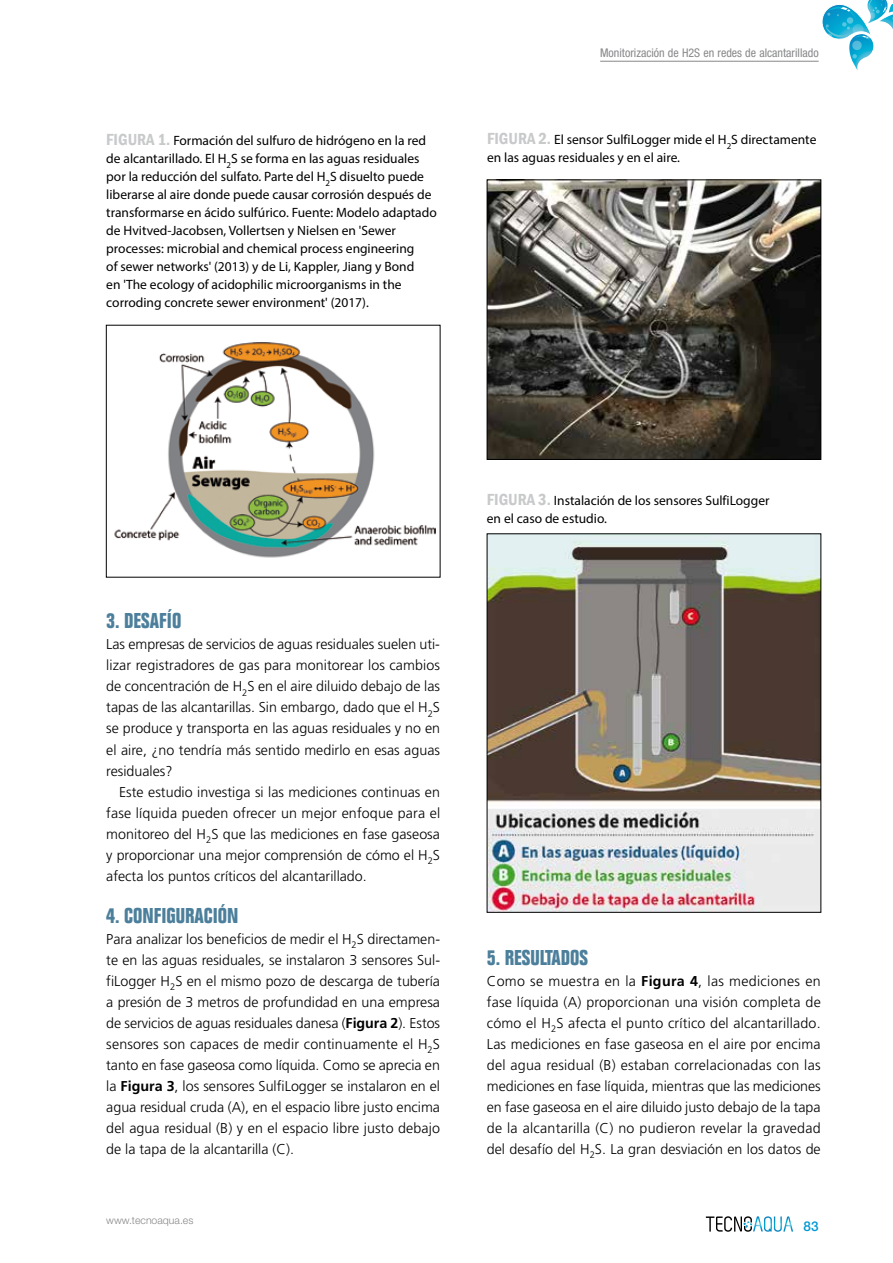
<style>
.page{position:relative;width:893px;height:1263px;background:#fff}
.page>*{position:absolute;margin:0;border:0;box-sizing:border-box;transform-origin:0 0}
.t1{font:700 condensed 21px "Folio";color:#4c7f9b}
.t2{font:300 14.25px/21px "Frutiger LT Std";color:#000;text-align:justify}
.t3{font:13.5px/18px "Myriad Pro";color:#000}
.t4{font:500 13.5px "Helvetica Neue LT Std";color:#0098d4}
.t5{font:condensed 12px "Helvetica Neue LT Std";color:#87888a}
.t6{font:300 10.5px "Helvetica Neue LT Std";color:#87888a}
.s1{font-family:"Franklin Gothic";font-weight:600;font-stretch:condensed;font-size:16.5px;color:#c8c9ca}
.s2{font-weight:700}
</style>
<div class="page">
<hr style="left:600px;top:61px;width:219px;height:1px;background:#87888a">
<svg style="left:706px;top:1216px;width:87px;height:16px"></svg>
<svg style="left:822px;top:0;width:71px;height:70px"></svg>
<img style="left:114px;top:342px;width:321px;height:216px">
<img style="left:489px;top:182px;width:330px;height:276px">
<div style="left:487px;top:180px;width:334px;height:280px;border:1px solid #000"></div>
<img style="left:489px;top:536px;width:330px;height:374px">
<p class="t5" style="left:600px;top:46px;width:220px">Monitorización de H2S en redes de alcantarillado</p>
<p class="t3" style="left:106px;top:131px;width:332px"><span class="s1">FIGURA 1.</span> Formación del sulfuro de hidrógeno en la red de alcantarillado. El H<sub>2</sub>S se forma en las aguas residuales por la reducción del sulfato. Parte del H<sub>2</sub>S disuelto puede liberarse al aire donde puede causar corrosión después de transformarse en ácido sulfúrico. Fuente: Modelo adaptado de Hvitved-Jacobsen, Vollertsen y Nielsen en 'Sewer processes: microbial and chemical process engineering<br>of sewer networks' (2013) y de Li, Kappler, Jiang y Bond<br>en 'The ecology of acidophilic microorganisms in the corroding concrete sewer environment' (2017).</p>
<p class="t3" style="left:487px;top:131px;width:331px"><span class="s1">FIGURA 2.</span> El sensor SulfiLogger mide el H<sub>2</sub>S directamente en las aguas residuales y en el aire.</p>
<h1 class="t1" style="left:106px;top:609px;width:75px">3. DESAFÍO</h1>
<p class="t2" style="left:106px;top:634px;width:335px">Las empresas de servicios de aguas residuales suelen uti&shy;lizar registradores de gas para monitorear los cambios de concentración de H<sub>2</sub>S en el aire diluido debajo de las tapas de las alcantarillas. Sin embargo, dado que el H<sub>2</sub>S se produce y transporta en las aguas residuales y no en el aire, ¿no tendría más sentido medirlo en esas aguas residuales?</p>
<p class="t2" style="left:106px;top:781px;width:335px;text-indent:13px">Este estudio investiga si las mediciones continuas en fase líquida pueden ofrecer un mejor enfoque para el monitoreo del H<sub>2</sub>S que las mediciones en fase gaseosa y proporcionar una mejor comprensión de cómo el H<sub>2</sub>S afecta los puntos críticos del alcantarillado.</p>
<h1 class="t1" style="left:106px;top:903px;width:123px">4. CONFIGURACIÓN</h1>
<p class="t2" style="left:106px;top:928px;width:335px">Para analizar los beneficios de medir el H<sub>2</sub>S directamen&shy;te en las aguas residuales, se instalaron 3 sensores Sul&shy;fiLogger H<sub>2</sub>S en el mismo pozo de descarga de tubería a presión de 3 metros de profundidad en una empresa de servicios de aguas residuales danesa (<span class="s2">Figura 2</span>). Estos sensores son capaces de medir continuamente el H<sub>2</sub>S tanto en fase gaseosa como líquida. Como se aprecia en la <span class="s2">Figura 3</span>, los sensores SulfiLogger se instalaron en el agua residual cruda (A), en el espacio libre justo encima del agua residual (B) y en el espacio libre justo debajo de la tapa de la alcantarilla (C).</p>
<p class="t6" style="left:106px;top:1213px;width:89px">www.tecnoaqua.es</p>
<p class="t3" style="left:487px;top:491px;width:284px"><span class="s1">FIGURA 3.</span> Instalación de los sensores SulfiLogger en el caso de estudio.</p>
<h1 class="t1" style="left:487px;top:945px;width:102px">5. RESULTADOS</h1>
<p class="t2" style="left:487px;top:970px;width:335px">Como se muestra en la <span class="s2">Figura 4</span>, las mediciones en fase líquida (A) proporcionan una visión completa de cómo el H<sub>2</sub>S afecta el punto crítico del alcantarillado.<br>Las mediciones en fase gaseosa en el aire por encima del agua residual (B) estaban correlacionadas con las mediciones en fase líquida, mientras que las mediciones en fase gaseosa en el aire diluido justo debajo de la tapa de la alcantarilla (C) no pudieron revelar la gravedad del desafío del H<sub>2</sub>S. La gran desviación en los datos de</p>
<p class="t4" style="left:804px;top:1218px;width:17px">83</p>
</div>
